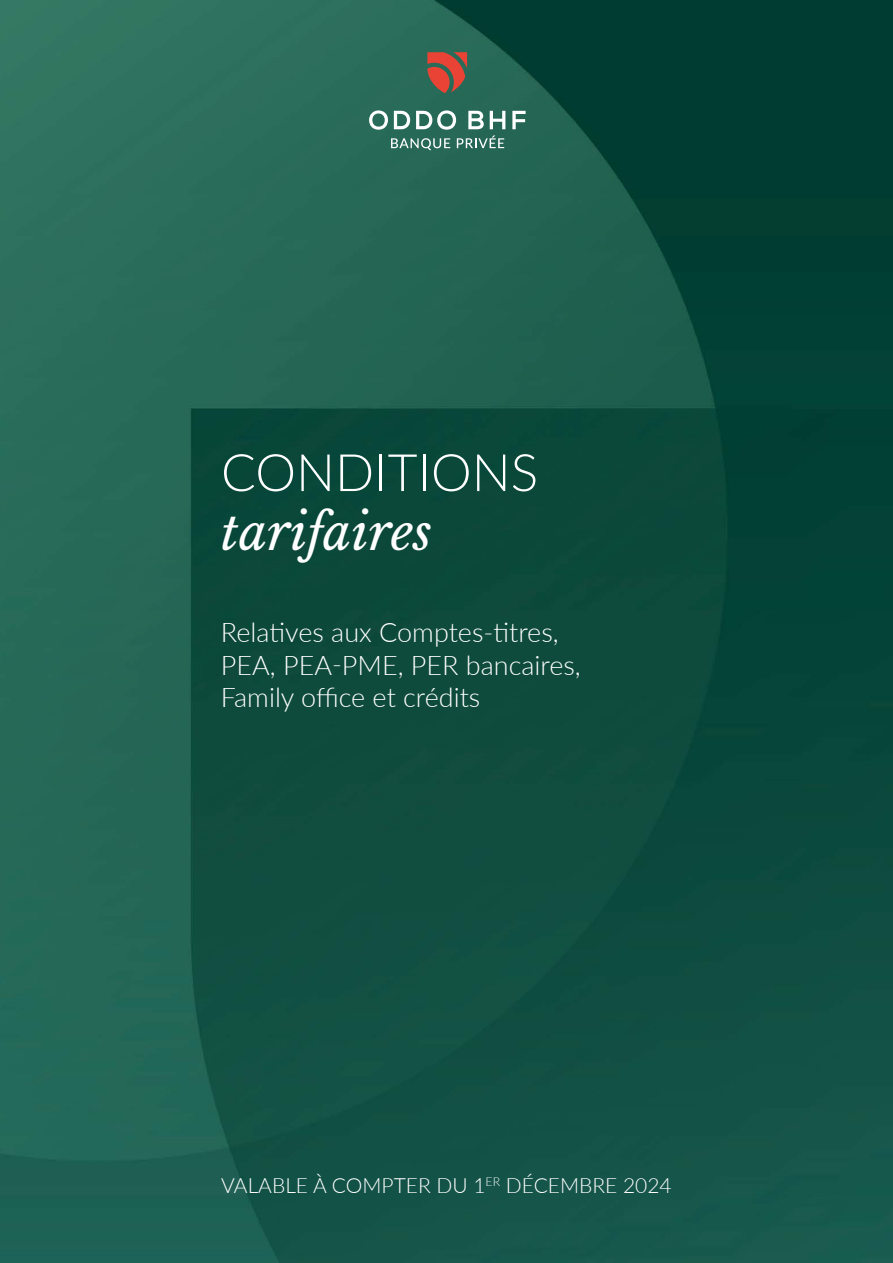
<style>
.page{position:relative;width:893px;height:1263px;background:#fff}
.page>*{position:absolute;margin:0;border:0;box-sizing:border-box;transform-origin:0 0}
.t1{font:300 51.6px "Lato";color:#fff}
.t2{font:italic 49.5px "Libre Baskerville";color:#fff}
.t3{font:300 27px/32.4px "Lato";color:#fff}
.t4{font:300 21px "Lato";color:#fff}
</style>
<div class="page">
<img style="left:0;top:0;width:893px;height:1263px">
<svg style="left:427px;top:52px;width:40px;height:41px;background:#a15141"></svg>
<svg style="left:512px;top:111px;width:14px;height:18px"></svg>
<svg style="left:369px;top:110px;width:136px;height:40px"></svg>
<h1 class="t1" style="left:221px;top:437px;width:319px">CONDITIONS</h1>
<h2 class="t2" style="left:221px;top:502px;width:213px">tarifaires</h2>
<p class="t3" style="left:221px;top:615px;width:361px">Relatives aux Comptes-titres,<br>PEA, PEA-PME, PER bancaires,<br>Family office et crédits</p>
<p class="t4" style="left:221px;top:1171px;width:452px">VALABLE À COMPTER DU 1<sup>ER</sup> DÉCEMBRE 2024</p>
</div>
